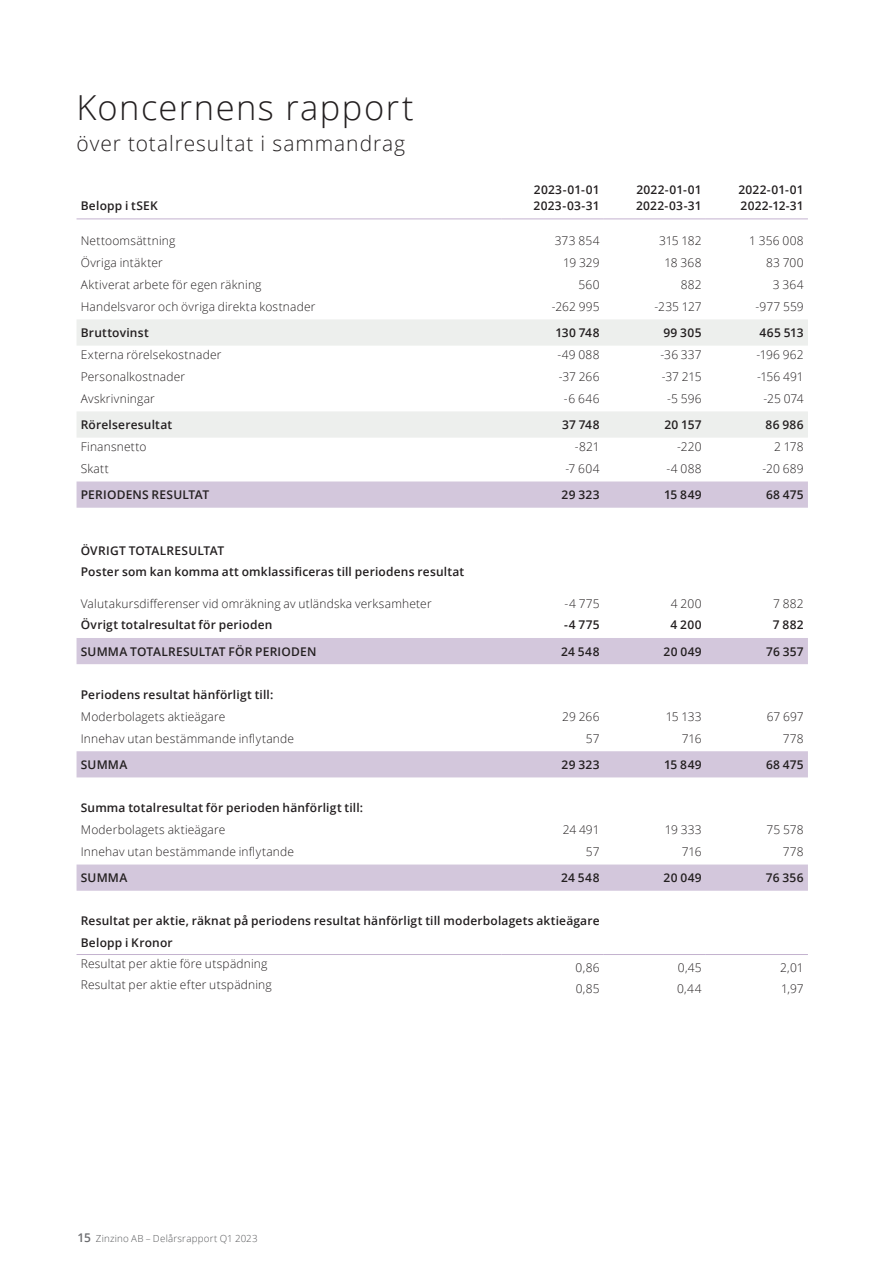
<style>
.page{position:relative;width:893px;height:1263px;background:#fff}
.page>*{position:absolute;margin:0;border:0;box-sizing:border-box;transform-origin:0 0}
.Headline{font:300 34.5px "Open Sans";letter-spacing:.04em;color:#231f20}
.Subhead_14{font:300 21px "Open Sans";letter-spacing:.045em;color:#231f20}
.t1{font:300 12px "Open Sans";letter-spacing:.015em;color:#231f20}
.t2{font:600 12px "Open Sans";letter-spacing:.015em;color:#231f20}
.t3{font:300 9.75px "Open Sans";letter-spacing:.025em;color:#57585a}
.s1{font-weight:600;font-size:12px;color:#6c6d70}
</style>
<div class="page">
<svg style="left:77px;top:319px;width:731px;height:119px"></svg>
<svg style="left:77px;top:481px;width:731px;height:410px"></svg>
<hr style="left:77px;top:218px;width:425px;height:1px;background:#c3b2cf">
<hr style="left:502px;top:218px;width:102px;height:1px;background:#c3b2cf">
<hr style="left:604px;top:218px;width:102px;height:1px;background:#c3b2cf">
<hr style="left:706px;top:218px;width:102px;height:1px;background:#c3b2cf">
<hr style="left:77px;top:954px;width:425px;height:1px;background:#c3b2cf">
<hr style="left:502px;top:954px;width:102px;height:1px;background:#c3b2cf">
<hr style="left:604px;top:954px;width:102px;height:1px;background:#c3b2cf">
<hr style="left:706px;top:954px;width:102px;height:1px;background:#c3b2cf">
<p class="Headline" style="left:77px;top:84px;width:339px">Koncernens rapport</p>
<p class="Subhead_14" style="left:77px;top:129px;width:330px">över totalresultat i sammandrag</p>
<p class="t2" style="left:81px;top:198px;width:79px">Belopp i tSEK</p>
<p class="t2" style="left:534px;top:181px;width:67px">2023-01-01</p>
<p class="t2" style="left:534px;top:198px;width:68px">2023-03-31</p>
<p class="t2" style="left:636px;top:181px;width:67px">2022-01-01</p>
<p class="t2" style="left:636px;top:198px;width:67px">2022-03-31</p>
<p class="t2" style="left:738px;top:181px;width:67px">2022-01-01</p>
<p class="t2" style="left:740px;top:198px;width:65px">2022-12-31</p>
<p class="t1" style="left:81px;top:232px;width:96px">Nettoomsättning</p>
<p class="t1" style="left:555px;top:232px;width:46px">373 854</p>
<p class="t1" style="left:659px;top:232px;width:44px">315 182</p>
<p class="t1" style="left:749px;top:232px;width:56px">1 356 008</p>
<p class="t1" style="left:81px;top:254px;width:84px">Övriga intäkter</p>
<p class="t1" style="left:563px;top:254px;width:38px">19 329</p>
<p class="t1" style="left:665px;top:254px;width:39px">18 368</p>
<p class="t1" style="left:766px;top:254px;width:39px">83 700</p>
<p class="t1" style="left:81px;top:276px;width:182px">Aktiverat arbete för egen räkning</p>
<p class="t1" style="left:578px;top:276px;width:23px">560</p>
<p class="t1" style="left:681px;top:276px;width:22px">882</p>
<p class="t1" style="left:773px;top:276px;width:32px">3 364</p>
<p class="t1" style="left:81px;top:298px;width:236px">Handelsvaror och övriga direkta kostnader</p>
<p class="t1" style="left:552px;top:298px;width:49px">-262 995</p>
<p class="t1" style="left:655px;top:298px;width:49px">-235 127</p>
<p class="t1" style="left:755px;top:298px;width:50px">-977 559</p>
<p class="t2" style="left:81px;top:324px;width:69px">Bruttovinst</p>
<p class="t2" style="left:555px;top:324px;width:46px">130 748</p>
<p class="t2" style="left:663px;top:324px;width:40px">99 305</p>
<p class="t2" style="left:760px;top:324px;width:46px">465 513</p>
<p class="t1" style="left:81px;top:346px;width:142px">Externa rörelsekostnader</p>
<p class="t1" style="left:557px;top:346px;width:44px">-49 088</p>
<p class="t1" style="left:661px;top:346px;width:42px">-36 337</p>
<p class="t1" style="left:757px;top:346px;width:49px">-196 962</p>
<p class="t1" style="left:81px;top:368px;width:106px">Personalkostnader</p>
<p class="t1" style="left:559px;top:368px;width:42px">-37 266</p>
<p class="t1" style="left:662px;top:368px;width:41px">-37 215</p>
<p class="t1" style="left:757px;top:368px;width:48px">-156 491</p>
<p class="t1" style="left:81px;top:390px;width:76px">Avskrivningar</p>
<p class="t1" style="left:564px;top:390px;width:37px">-6 646</p>
<p class="t1" style="left:667px;top:390px;width:36px">-5 596</p>
<p class="t1" style="left:763px;top:390px;width:42px">-25 074</p>
<p class="t2" style="left:81px;top:416px;width:93px">Rörelseresultat</p>
<p class="t2" style="left:562px;top:416px;width:39px">37 748</p>
<p class="t2" style="left:664px;top:416px;width:39px">20 157</p>
<p class="t2" style="left:765px;top:416px;width:40px">86 986</p>
<p class="t1" style="left:81px;top:438px;width:67px">Finansnetto</p>
<p class="t1" style="left:575px;top:438px;width:26px">-821</p>
<p class="t1" style="left:677px;top:438px;width:26px">-220</p>
<p class="t1" style="left:774px;top:438px;width:31px">2 178</p>
<p class="t1" style="left:81px;top:460px;width:30px">Skatt</p>
<p class="t1" style="left:565px;top:460px;width:36px">-7 604</p>
<p class="t1" style="left:666px;top:460px;width:37px">-4 088</p>
<p class="t1" style="left:762px;top:460px;width:43px">-20 689</p>
<p class="t2" style="left:81px;top:487px;width:130px">PERIODENS RESULTAT</p>
<p class="t2" style="left:562px;top:487px;width:40px">29 323</p>
<p class="t2" style="left:664px;top:487px;width:39px">15 849</p>
<p class="t2" style="left:766px;top:487px;width:39px">68 475</p>
<p class="t2" style="left:81px;top:542px;width:145px">ÖVRIGT TOTALRESULTAT</p>
<p class="t2" style="left:81px;top:564px;width:385px">Poster som kan komma att omklassificeras till periodens resultat</p>
<p class="t1" style="left:81px;top:595px;width:352px">Valutakursdifferenser vid omräkning av utländska verksamheter</p>
<p class="t1" style="left:565px;top:595px;width:36px">-4 775</p>
<p class="t1" style="left:671px;top:595px;width:32px">4 200</p>
<p class="t1" style="left:773px;top:595px;width:32px">7 882</p>
<p class="t2" style="left:81px;top:617px;width:193px">Övrigt totalresultat för perioden</p>
<p class="t2" style="left:564px;top:617px;width:37px">-4 775</p>
<p class="t2" style="left:671px;top:617px;width:32px">4 200</p>
<p class="t2" style="left:773px;top:617px;width:32px">7 882</p>
<p class="t2" style="left:81px;top:643px;width:237px">SUMMA TOTALRESULTAT FÖR PERIODEN</p>
<p class="t2" style="left:561px;top:643px;width:40px">24 548</p>
<p class="t2" style="left:664px;top:643px;width:40px">20 049</p>
<p class="t2" style="left:766px;top:643px;width:39px">76 357</p>
<p class="t2" style="left:81px;top:686px;width:194px">Periodens resultat hänförligt till:</p>
<p class="t1" style="left:81px;top:708px;width:146px">Moderbolagets aktieägare</p>
<p class="t1" style="left:562px;top:708px;width:39px">29 266</p>
<p class="t1" style="left:666px;top:708px;width:37px">15 133</p>
<p class="t1" style="left:767px;top:708px;width:39px">67 697</p>
<p class="t1" style="left:81px;top:730px;width:215px">Innehav utan bestämmande inflytande</p>
<p class="t1" style="left:586px;top:730px;width:15px">57</p>
<p class="t1" style="left:682px;top:730px;width:21px">716</p>
<p class="t1" style="left:783px;top:730px;width:22px">778</p>
<p class="t2" style="left:81px;top:756px;width:48px">SUMMA</p>
<p class="t2" style="left:562px;top:756px;width:40px">29 323</p>
<p class="t2" style="left:664px;top:756px;width:39px">15 849</p>
<p class="t2" style="left:766px;top:756px;width:39px">68 475</p>
<p class="t2" style="left:81px;top:799px;width:284px">Summa totalresultat för perioden hänförligt till:</p>
<p class="t1" style="left:81px;top:821px;width:146px">Moderbolagets aktieägare</p>
<p class="t1" style="left:563px;top:821px;width:38px">24 491</p>
<p class="t1" style="left:665px;top:821px;width:38px">19 333</p>
<p class="t1" style="left:767px;top:821px;width:39px">75 578</p>
<p class="t1" style="left:81px;top:843px;width:215px">Innehav utan bestämmande inflytande</p>
<p class="t1" style="left:586px;top:843px;width:15px">57</p>
<p class="t1" style="left:682px;top:843px;width:21px">716</p>
<p class="t1" style="left:783px;top:843px;width:22px">778</p>
<p class="t2" style="left:81px;top:870px;width:48px">SUMMA</p>
<p class="t2" style="left:561px;top:870px;width:40px">24 548</p>
<p class="t2" style="left:664px;top:870px;width:40px">20 049</p>
<p class="t2" style="left:766px;top:870px;width:39px">76 356</p>
<p class="t2" style="left:81px;top:913px;width:520px">Resultat per aktie, räknat på periodens resultat hänförligt till moderbolagets aktieägare</p>
<p class="t2" style="left:81px;top:934px;width:93px">Belopp i Kronor</p>
<p class="t1" style="left:81px;top:955px;width:188px">Resultat per aktie före utspädning</p>
<p class="t1" style="left:576px;top:959px;width:25px">0,86</p>
<p class="t1" style="left:678px;top:959px;width:25px">0,45</p>
<p class="t1" style="left:780px;top:959px;width:25px">2,01</p>
<p class="t1" style="left:81px;top:977px;width:192px">Resultat per aktie efter utspädning</p>
<p class="t1" style="left:576px;top:980px;width:25px">0,85</p>
<p class="t1" style="left:677px;top:980px;width:26px">0,44</p>
<p class="t1" style="left:781px;top:980px;width:24px">1,97</p>
<p class="t3" style="left:78px;top:1231px;width:182px"><span class="s1">15</span> Zinzino AB – Delårsrapport Q1 2023</p>
</div>
